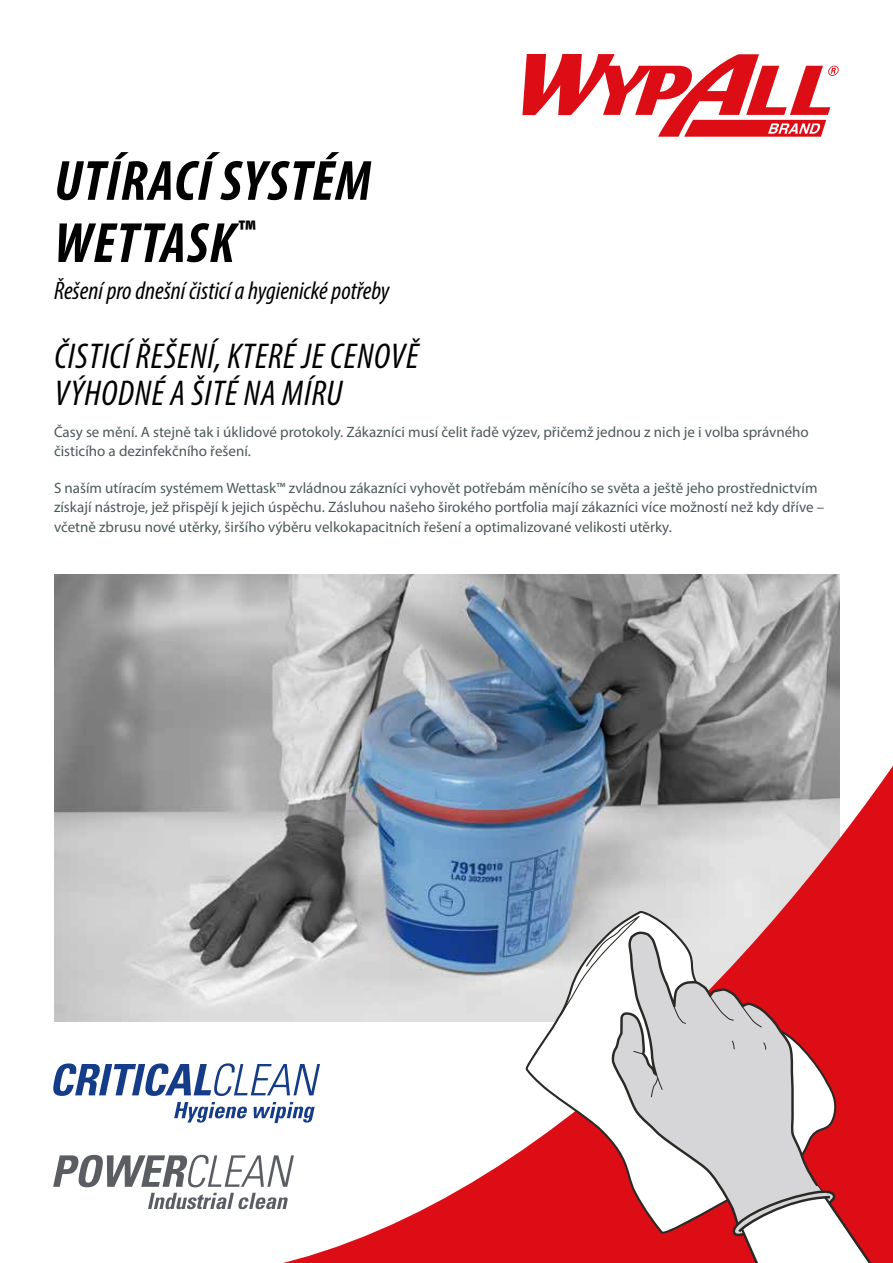
<style>
.page{position:relative;width:893px;height:1263px;background:#fff}
.page>*{position:absolute;margin:0;border:0;box-sizing:border-box;transform-origin:0 0}
.t1{font:italic 700 condensed 57.15px/62.1px "Myriad Pro";letter-spacing:.02em;color:#000}
.t2{font:italic condensed 36px/37.5px "Myriad Pro";letter-spacing:.02em;color:#000}
.t3{font:italic condensed 25.5px "Myriad Pro";color:#000}
.t4{font:15px/19.5px "Myriad Pro";color:#4c595b}
</style>
<div class="page">
<svg style="left:522px;top:54px;width:317px;height:83px"></svg>
<img style="left:54px;top:574px;width:786px;height:447px">
<svg style="left:53px;top:1063px;width:47px;height:33px"></svg>
<svg style="left:53px;top:1155px;width:47px;height:32px"></svg>
<svg style="left:100px;top:747px;width:793px;height:516px"></svg>
<svg style="left:525px;top:909px;width:314px;height:324px"></svg>
<svg style="left:560px;top:916px;width:80px;height:99px"></svg>
<svg style="left:611px;top:931px;width:282px;height:332px"></svg>
<svg style="left:651px;top:1074px;width:12px;height:23px"></svg>
<svg style="left:633px;top:1051px;width:10px;height:3px"></svg>
<svg style="left:732px;top:1040px;width:3px;height:9px"></svg>
<svg style="left:763px;top:1042px;width:3px;height:8px"></svg>
<svg style="left:673px;top:1005px;width:13px;height:19px"></svg>
<svg style="left:709px;top:995px;width:25px;height:26px"></svg>
<svg style="left:742px;top:1006px;width:20px;height:21px"></svg>
<svg style="left:731px;top:1186px;width:104px;height:50px"></svg>
<h1 class="t1" style="left:55px;top:149px;width:318px">UTÍRACÍ SYSTÉM<br>WETTASK<sup>™</sup></h1>
<h3 class="t3" style="left:54px;top:275px;width:337px">Řešení pro dnešní čisticí a hygienické potřeby</h3>
<h2 class="t2" style="left:54px;top:337px;width:366px">ČISTICÍ ŘEŠENÍ, KTERÉ JE CENOVĚ<br>VÝHODNÉ A ŠITÉ NA MÍRU</h2>
<p class="t4" style="left:54px;top:422px;width:756px">Časy se mění. A stejně tak i úklidové protokoly. Zákazníci musí čelit řadě výzev, přičemž jednou z nich je i volba správného čisticího a dezinfekčního řešení.</p>
<p class="t4" style="left:54px;top:478px;width:772px">S naším utíracím systémem Wettask™ zvládnou zákazníci vyhovět potřebám měnícího se světa a ještě jeho prostřednictvím získají nástroje, jež přispějí k jejich úspěchu. Zásluhou našeho širokého portfolia mají zákazníci více možností než kdy dříve – včetně zbrusu nové utěrky, širšího výběru velkokapacitních řešení a optimalizované velikosti utěrky.</p>
</div>
